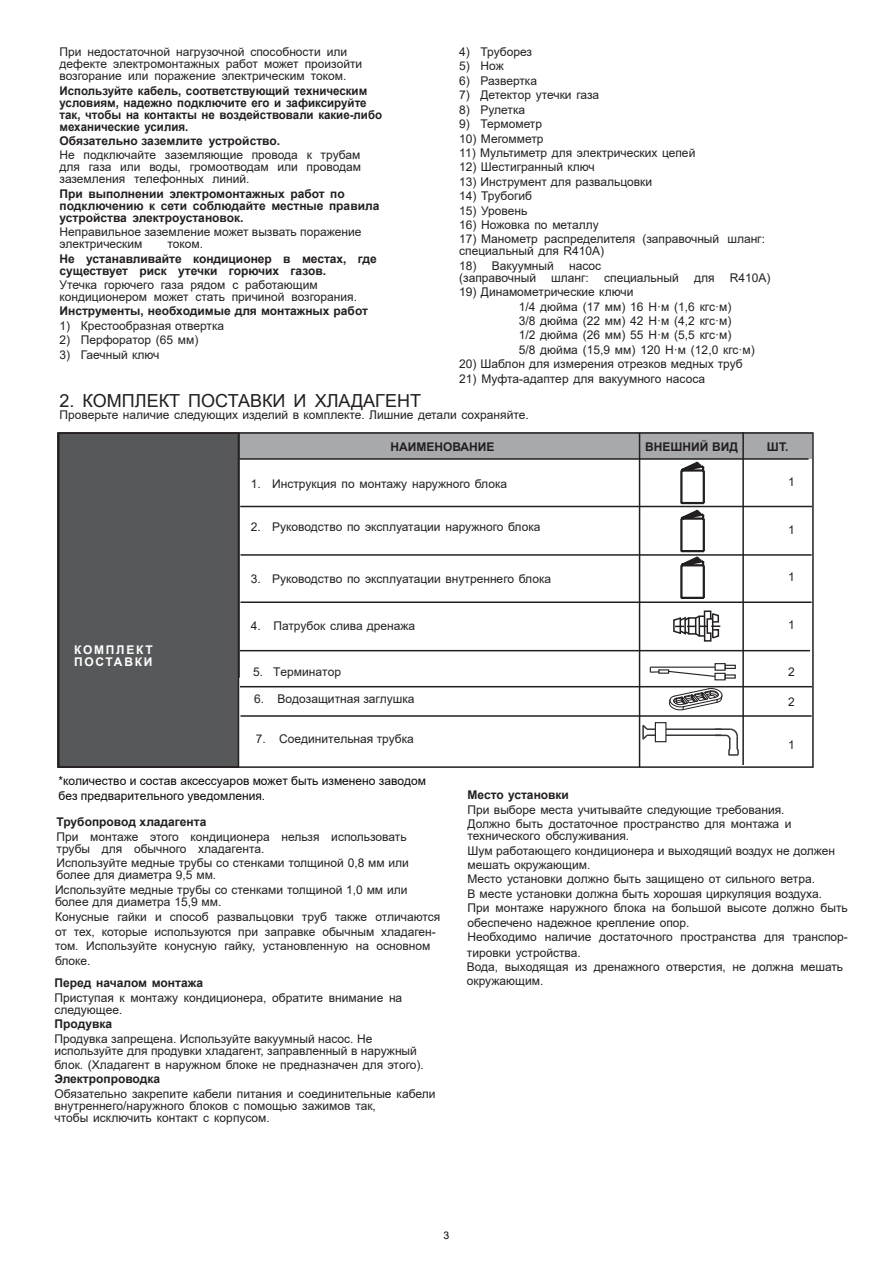
<style>
.page{position:relative;width:893px;height:1263px;background:#fff}
.page>*{position:absolute;margin:0;border:0;box-sizing:border-box;transform-origin:0 0}
.t1{font:18px "Arial";color:#231f20}
.t2{font:12px/14.4px "Arial";color:#231f20}
.t3{font:700 12px/12px "Arial";color:#231f20}
.t4{font:700 12px/12px "Arial";color:#231f20;scale:.96 1}
.t5{font:12px/15px "Arial";color:#080704}
.t6{font:700 12px/12px "Arial";letter-spacing:.145em;color:#fff}
.t7{font:700 12px "Arial Narrow";color:#231f20}
.t8{font:10.5px "Arial";color:#080704}
</style>
<div class="page">
<div style="left:239px;top:432px;width:572px;height:26px;background:#a8a9ad"></div>
<div style="left:58px;top:432px;width:181px;height:335px;background:#57585a;border:2px solid #231f20"></div>
<div style="left:57px;top:432px;width:756px;height:335px;border:2px solid #231f20"></div>
<hr style="left:742px;top:432px;width:2px;height:333px;background:#231f20">
<hr style="left:638px;top:433px;width:2px;height:334px;background:#231f20">
<hr style="left:238px;top:432px;width:2px;height:245px;background:#231f20">
<hr style="left:239px;top:458px;width:569px;height:1px;background:#231f20">
<hr style="left:240px;top:505px;width:572px;height:2px;background:#231f20">
<hr style="left:240px;top:554px;width:571px;height:1px;background:#231f20">
<hr style="left:240px;top:601px;width:571px;height:2px;background:#231f20">
<hr style="left:240px;top:650px;width:570px;height:1px;background:#231f20">
<hr style="left:240px;top:686px;width:572px;height:1px;background:#231f20">
<hr style="left:240px;top:715px;width:571px;height:1px;background:#231f20">
<svg style="left:678px;top:459px;width:28px;height:140px"></svg>
<svg style="left:673px;top:610px;width:47px;height:32px"></svg>
<svg style="left:669px;top:688px;width:53px;height:22px"></svg>
<hr style="left:647px;top:728px;width:74px;height:2px;background:#363539">
<hr style="left:647px;top:734px;width:74px;height:2px;background:#363539">
<svg style="left:642px;top:724px;width:7px;height:16px"></svg>
<svg style="left:715px;top:728px;width:24px;height:27px"></svg>
<div style="left:714px;top:663px;width:11px;height:7px;background:#fff;border:1px solid #231f20"></div>
<svg style="left:724px;top:664px;width:11px;height:5px"></svg>
<div style="left:714px;top:672px;width:11px;height:8px;background:#fff;border:1px solid #231f20"></div>
<svg style="left:724px;top:674px;width:11px;height:4px"></svg>
<svg style="left:658px;top:669px;width:11px;height:4px"></svg>
<svg style="left:667px;top:670px;width:49px;height:7px"></svg>
<svg style="left:649px;top:667px;width:10px;height:5px"></svg>
<hr style="left:650px;top:666px;width:65px;height:1px;background:#231f20">
<div style="left:654px;top:722px;width:12px;height:20px;background:#fff;border:1px solid #231f20"></div>
<p class="t2" style="left:60px;top:47px;width:304px;line-height:12px">При недостаточной нагрузочной способности или дефекте электромонтажных работ может произойти возгорание или поражение электрическим током.</p>
<p class="t4" style="left:60px;top:85px;width:337px">Используйте кабель, соответствующий техническим условиям, надежно подключите его и зафиксируйте так, чтобы на контакты не воздействовали какие-либо механические усилия.</p>
<p class="t3" style="left:60px;top:136px;width:222px">Обязательно заземлите устройство.</p>
<p class="t2" style="left:60px;top:150px;width:303px;line-height:12px;text-align:justify">Не подключайте заземляющие провода к трубам для газа или воды, громоотводам или проводам заземления телефонных линий.</p>
<p class="t3" style="left:60px;top:189px;width:321px">При выполнении электромонтажных работ по подключению к сети соблюдайте местные правила устройства электроустановок.</p>
<p class="t2" style="left:59px;top:227px;width:303px;line-height:12px">Неправильное заземление может вызвать поражение электрическим</p>
<p class="t2" style="left:167px;top:238px;width:37px">током.</p>
<p class="t3" style="left:59px;top:253px;width:319px">Не устанавливайте кондиционер в местах, где существует риск утечки горючих газов.</p>
<p class="t2" style="left:59px;top:280px;width:299px;line-height:12px">Утечка горючего газа рядом с работающим кондиционером может стать причиной возгорания.</p>
<p class="t3" style="left:59px;top:306px;width:310px">Инструменты, необходимые для монтажных работ</p>
<p class="t2" style="left:59px;top:319px;width:166px">1) Крестообразная отвертка</p>
<p class="t2" style="left:59px;top:334px;width:140px">2) Перфоратор (65 мм)</p>
<p class="t2" style="left:59px;top:348px;width:101px">3) Гаечный ключ</p>
<p class="t2" style="left:459px;top:46px;width:74px">4) Труборез</p>
<p class="t2" style="left:459px;top:60px;width:46px">5) Нож</p>
<p class="t2" style="left:459px;top:75px;width:79px">6) Развертка</p>
<p class="t2" style="left:459px;top:89px;width:141px">7) Детектор утечки газа</p>
<p class="t2" style="left:459px;top:103px;width:67px">8) Рулетка</p>
<p class="t2" style="left:459px;top:118px;width:84px">9) Термометр</p>
<p class="t2" style="left:459px;top:132px;width:86px">10) Мегомметр</p>
<p class="t2" style="left:459px;top:147px;width:238px">11) Мультиметр для электрических цепей</p>
<p class="t2" style="left:459px;top:161px;width:137px">12) Шестигранный ключ</p>
<p class="t2" style="left:459px;top:175px;width:194px">13) Инструмент для развальцовки</p>
<p class="t2" style="left:459px;top:190px;width:74px">14) Трубогиб</p>
<p class="t2" style="left:459px;top:204px;width:70px">15) Уровень</p>
<p class="t2" style="left:459px;top:218px;width:141px">16) Ножовка по металлу</p>
<p class="t2" style="left:459px;top:234px;width:307px;line-height:12px">17) Манометр распределителя (заправочный шланг: специальный для R410A)</p>
<p class="t2" style="left:459px;top:259px;width:96px">18) Вакуумный</p>
<p class="t2" style="left:569px;top:259px;width:34px">насос</p>
<p class="t2" style="left:459px;top:271px;width:78px">(заправочный</p>
<p class="t2" style="left:551px;top:271px;width:39px">шланг:</p>
<p class="t2" style="left:604px;top:271px;width:76px">специальный</p>
<p class="t2" style="left:694px;top:271px;width:22px">для</p>
<p class="t2" style="left:729px;top:271px;width:42px">R410A)</p>
<p class="t2" style="left:518px;top:286px;width:237px;text-indent:-60px">19) Динамометрические ключи<br>1/4 дюйма (17 мм) 16 Н·м (1,6 кгс·м)<br>3/8 дюйма (22 мм) 42 Н·м (4,2 кгс·м)<br>1/2 дюйма (26 мм) 55 Н·м (5,5 кгс·м)<br>5/8 дюйма (15,9 мм) 120 Н·м (12,0 кгс·м)</p>
<p class="t2" style="left:459px;top:358px;width:285px">20) Шаблон для измерения отрезков медных труб</p>
<p class="t2" style="left:459px;top:372px;width:247px">21) Муфта-адаптер для вакуумного насоса</p>
<h1 class="t1" style="left:60px;top:393px;width:363px">2. КОМПЛЕКТ ПОСТАВКИ И ХЛАДАГЕНТ</h1>
<p class="t2" style="left:60px;top:409px;width:470px">Проверьте наличие следующих изделий в комплекте. Лишние детали сохраняйте.</p>
<p class="t3" style="left:390px;top:442px;width:105px">НАИМЕНОВАНИЕ</p>
<p class="t3" style="left:645px;top:442px;width:94px">ВНЕШНИЙ ВИД</p>
<p class="t3" style="left:767px;top:442px;width:23px">ШТ.</p>
<p class="t7" style="left:470px;top:442px;width:26px">НИЕ</p>
<p class="t7" style="left:770px;top:442px;width:23px">ШТ.</p>
<p class="t6" style="left:74px;top:644px;width:80px">КОМПЛЕКТ<br>ПОСТАВКИ</p>
<p class="t2" style="left:251px;top:477px;width:258px">1. Инструкция по монтажу наружного блока</p>
<p class="t2" style="left:251px;top:520px;width:291px">2. Руководство по эксплуатации наружного блока</p>
<p class="t2" style="left:251px;top:572px;width:302px">3. Руководство по эксплуатации внутреннего блока</p>
<p class="t2" style="left:251px;top:619px;width:166px">4. Патрубок слива дренажа</p>
<p class="t2" style="left:253px;top:666px;width:89px">5. Терминатор</p>
<p class="t2" style="left:254px;top:693px;width:162px">6. Водозащитная заглушка</p>
<p class="t2" style="left:256px;top:732px;width:159px">7. Соединительная трубка</p>
<p class="t2" style="left:788px;top:475px;width:8px">1</p>
<p class="t2" style="left:788px;top:524px;width:8px">1</p>
<p class="t2" style="left:788px;top:570px;width:8px">1</p>
<p class="t2" style="left:788px;top:619px;width:8px">1</p>
<p class="t2" style="left:788px;top:666px;width:8px">2</p>
<p class="t2" style="left:788px;top:695px;width:8px">2</p>
<p class="t2" style="left:788px;top:738px;width:8px">1</p>
<p class="t5" style="left:59px;top:774px;width:369px">*количество и состав аксессуаров может быть изменено заводом без предварительного уведомления.</p>
<p class="t3" style="left:57px;top:817px;width:151px">Трубопровод хладагента</p>
<p class="t2" style="left:57px;top:831px;width:351px;line-height:12px">При монтаже этого кондиционера нельзя использовать трубы для обычного хладагента.</p>
<p class="t2" style="left:57px;top:857px;width:354px;line-height:12px">Используйте медные трубы со стенками толщиной 0,8 мм или более для диаметра 9,5 мм.</p>
<p class="t2" style="left:55px;top:885px;width:354px;line-height:12px">Используйте медные трубы со стенками толщиной 1,0 мм или более для диаметра 15,9 мм.</p>
<p class="t2" style="left:55px;top:911px;width:387px">Конусные гайки и способ развальцовки труб также отличаются от тех, которые используются при заправке обычным хладаген&shy;том. Используйте конусную гайку, установленную на основном блоке.</p>
<p class="t3" style="left:55px;top:978px;width:150px">Перед началом монтажа</p>
<p class="t2" style="left:55px;top:992px;width:349px;line-height:12px">Приступая к монтажу кондиционера, обратите внимание на следующее.</p>
<p class="t3" style="left:55px;top:1019px;width:59px">Продувка</p>
<p class="t2" style="left:55px;top:1033px;width:364px;line-height:12px">Продувка запрещена. Используйте вакуумный насос. Не используйте для продувки хладагент, заправленный в наружный</p>
<p class="t2" style="left:55px;top:1058px;width:371px">блок. (Хладагент в наружном блоке не предназначен для этого).</p>
<p class="t3" style="left:55px;top:1074px;width:107px">Электропроводка</p>
<p class="t2" style="left:55px;top:1088px;width:382px;line-height:12px">Обязательно закрепите кабели питания и соединительные кабели внутреннего/наружного блоков с помощью зажимов так,<br>чтобы исключить контакт с корпусом.</p>
<p class="t3" style="left:467px;top:790px;width:103px">Место установки</p>
<p class="t2" style="left:467px;top:803px;width:325px">При выборе места учитывайте следующие требования.<br>Должно быть достаточное пространство для монтажа и</p>
<p class="t2" style="left:467px;top:829px;width:382px">технического обслуживания.<br>Шум работающего кондиционера и выходящий воздух не должен мешать окружающим.<br>Место установки должно быть защищено от сильного ветра.<br>В месте установки должна быть хорошая циркуляция воздуха.<br>При монтаже наружного блока на большой высоте должно быть обеспечено надежное крепление опор.<br>Необходимо наличие достаточного пространства для транспор-</p>
<p class="t2" style="left:467px;top:946px;width:378px">тировки устройства.<br>Вода, выходящая из дренажного отверстия, не должна мешать окружающим.</p>
<p class="t8" style="left:443px;top:1231px;width:7px">3</p>
</div>
